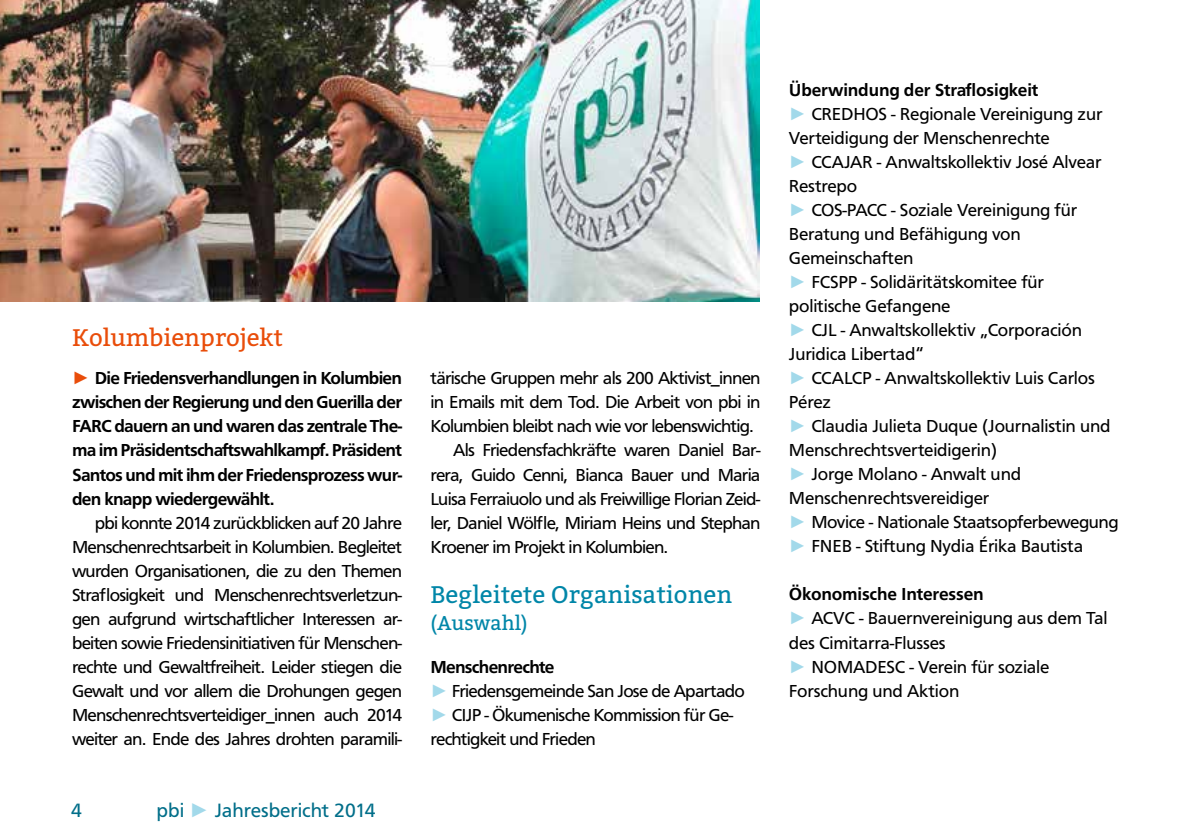
<style>
.page{position:relative;width:1191px;height:840px;background:#fff}
.page>*{position:absolute;margin:0;border:0;box-sizing:border-box;transform-origin:0 0}
.t1{font:24px "Bitter";color:#0086a8}
.t2{font:24px "Bitter";color:#e94d0a}
.t3{font:20px "Carto Gothic Std";letter-spacing:-.005em;color:#006e89}
.t4{font:20px "Bitter";color:#0086a8}
.t5{font:18px/24px "Carto Gothic Std";letter-spacing:-.02em;color:#000}
.t6{font:18px/24px "Carto Gothic Std";letter-spacing:-.04em;color:#000}
.t7{font:700 18px/24px "Carto Gothic Std";letter-spacing:-.04em;color:#000;text-align:justify}
.s1{font-family:"Arial";font-weight:400;color:#e94d0a}
.s2{font-family:"Arial";color:#a2d9ea}
.s3{font-weight:700}
</style>
<div class="page">
<img style="left:0;top:0;width:760px;height:301px">
<h1 class="t2" style="left:72px;top:323px;width:212px">Kolumbienprojekt</h1>
<p class="t7" style="left:72px;top:366px;width:331px"><span class="s1">►</span> Die Friedensverhandlungen in Kolumbien zwischen der Regierung und den Guerilla der FARC dauern an und waren das zentrale The&shy;ma im Präsidentschaftswahlkampf. Präsident Santos und mit ihm der Friedensprozess wur&shy;den knapp wiedergewählt.</p>
<p class="t5" style="left:72px;top:510px;width:331px;text-align:justify;text-indent:23px">pbi konnte 2014 zurückblicken auf 20 Jahre Menschenrechtsarbeit in Kolumbien. Begleitet wurden Organisationen, die zu den Themen Straflosigkeit und Menschenrechtsverletzun&shy;gen aufgrund wirtschaftlicher Interessen ar&shy;beiten sowie Friedensinitiativen für Menschen&shy;rechte und Gewaltfreiheit. Leider stiegen die Gewalt und vor allem die Drohungen gegen Menschenrechtsverteidiger_innen auch 2014 weiter an. Ende des Jahres drohten paramili-</p>
<p class="t3" style="left:71px;top:798px;width:12px">4</p>
<p class="t3" style="left:156px;top:798px;width:220px">pbi <span class="s2">►</span> Jahresbericht 2014</p>
<p class="t6" style="left:430px;top:366px;width:331px">tärische Gruppen mehr als 200 Aktivist_innen</p>
<p class="t6" style="left:430px;top:390px;width:332px">in Emails mit dem Tod. Die Arbeit von pbi in</p>
<p class="t6" style="left:430px;top:414px;width:325px">Kolumbien bleibt nach wie vor lebenswichtig.</p>
<p class="t6" style="left:453px;top:438px;width:309px">Als Friedensfachkräfte waren Daniel Bar-</p>
<p class="t6" style="left:430px;top:462px;width:331px">rera, Guido Cenni, Bianca Bauer und Maria</p>
<p class="t6" style="left:430px;top:486px;width:331px">Luisa Ferraiuolo und als Freiwillige Florian Zeid-</p>
<p class="t6" style="left:430px;top:510px;width:331px">ler, Daniel Wölfle, Miriam Heins und Stephan</p>
<p class="t6" style="left:430px;top:534px;width:239px">Kroener im Projekt in Kolumbien.</p>
<h1 class="t1" style="left:430px;top:580px;width:303px">Begleitete Organisationen</h1>
<p class="t4" style="left:430px;top:611px;width:99px">(Auswahl)</p>
<p class="t6" style="left:430px;top:654px;width:316px"><span class="s3">Menschenrechte<br></span><span class="s2">►</span> Friedensgemeinde San Jose de Apartado <span class="s2">►</span> CIJP - Ökumenische Kommission für Ge&shy;rechtigkeit und Frieden</p>
<p class="t5" style="left:789px;top:78px;width:331px"><span class="s3">Überwindung der Straflosigkeit<br></span><span class="s2">►</span> CREDHOS - Regionale Vereinigung zur<br>Verteidigung der Menschenrechte<br><span class="s2">►</span> CCAJAR - Anwaltskollektiv José Alvear<br>Restrepo<br><span class="s2">►</span> COS-PACC - Soziale Vereinigung für<br>Beratung und Befähigung von<br>Gemeinschaften<br><span class="s2">►</span> FCSPP - Solidäritätskomitee für politische Gefangene<br><span class="s2">►</span> CJL - Anwaltskollektiv „Corporación<br>Juridica Libertad“<br><span class="s2">►</span> CCALCP - Anwaltskollektiv Luis Carlos<br>Pérez<br><span class="s2">►</span> Claudia Julieta Duque (Journalistin und<br>Menschrechtsverteidigerin)<br><span class="s2">►</span> Jorge Molano - Anwalt und<br>Menschenrechtsvereidiger<br><span class="s2">►</span> Movice - Nationale Staatsopferbewegung <span class="s2">►</span> FNEB - Stiftung Nydia Érika Bautista</p>
<p class="t5" style="left:789px;top:582px;width:320px"><span class="s3">Ökonomische Interessen<br></span><span class="s2">►</span> ACVC - Bauernvereinigung aus dem Tal des Cimitarra-Flusses<br><span class="s2">►</span> NOMADESC - Verein für soziale<br>Forschung und Aktion</p>
</div>
